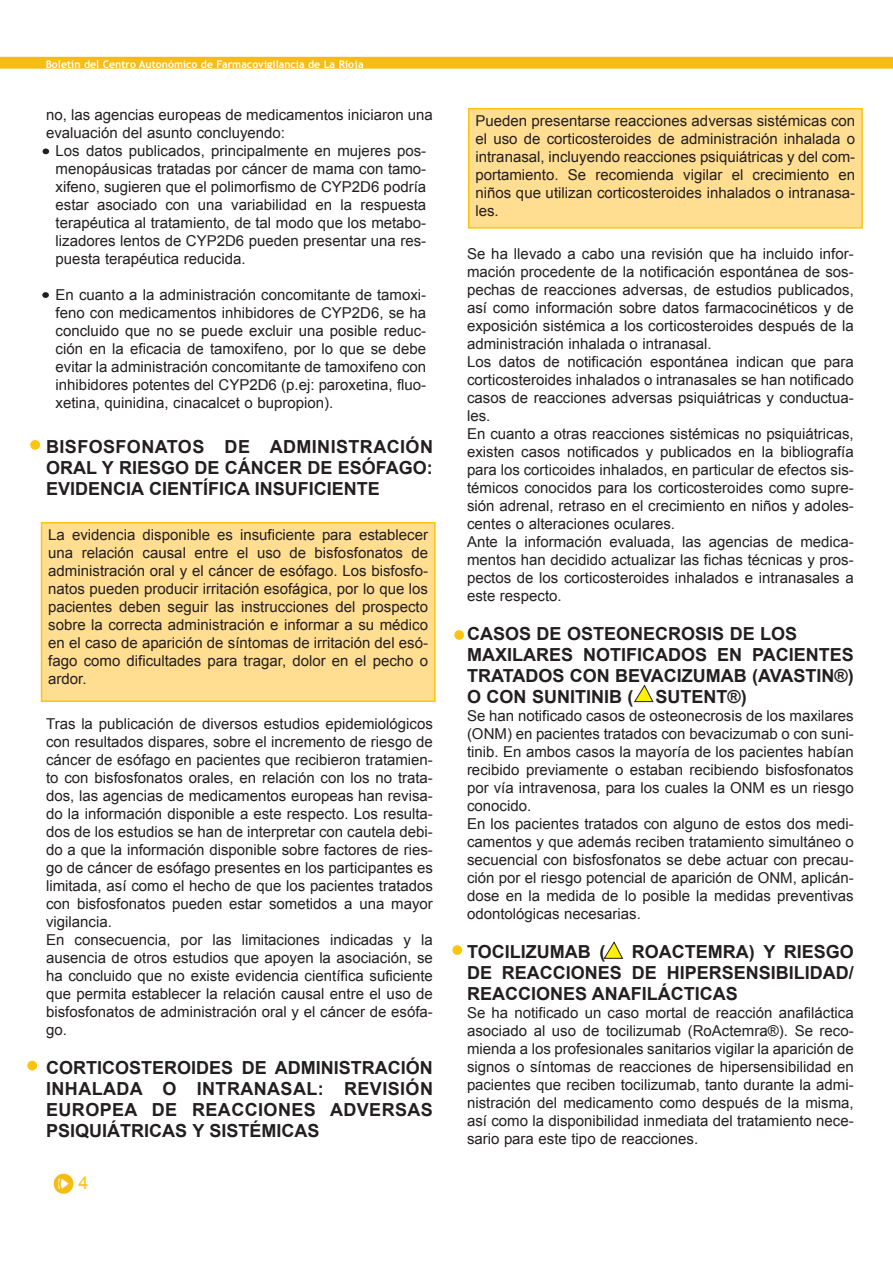
<style>
.page{position:relative;width:893px;height:1263px;background:#fff}
.page>*{position:absolute;margin:0;border:0;box-sizing:border-box;transform-origin:0 0}
.t1{font:700 18px/21px "Arial";color:#231f20;text-align:justify}
.t2{font:18px "Arial";color:#fec40e}
.t3{font:15px/18px "Arial";color:#231f20;text-align:justify}
.t4{font:700 10.5px "Trebuchet MS";color:#fff}
</style>
<div class="page">
<img style="left:1px;top:56px;width:891px;height:13px">
<img style="left:53px;top:1173px;width:21px;height:21px">
<svg style="left:43px;top:148px;width:6px;height:6px"></svg>
<div style="left:42px;top:292px;width:7px;height:6px;background:#231f20;border-radius:50%"></div>
<div style="left:30px;top:440px;width:10px;height:10px;background:#fec40e;border-radius:50%"></div>
<div style="left:42px;top:523px;width:393px;height:178px;background:#ffdd91"></div>
<div style="left:41px;top:522px;width:394px;height:180px;border:2px solid #fec40e"></div>
<div style="left:27px;top:1061px;width:10px;height:9px;background:#fec40e;border-radius:50%"></div>
<div style="left:468px;top:109px;width:394px;height:119px;background:#ffdd91"></div>
<div style="left:468px;top:108px;width:394px;height:121px;border:2px solid #fec40e"></div>
<svg style="left:634px;top:685px;width:19px;height:17px"></svg>
<div style="left:454px;top:630px;width:10px;height:10px;background:#fec40e;border-radius:50%"></div>
<svg style="left:604px;top:942px;width:19px;height:17px"></svg>
<div style="left:452px;top:945px;width:10px;height:10px;background:#fec40e;border-radius:50%"></div>
<p class="t4" style="left:46px;top:59px;width:319px">Boletín del Centro Autonómico de Farmacovigilancia de La Rioja</p>
<p class="t3" style="left:46px;top:106px;width:388px">no, las agencias europeas de medicamentos iniciaron una evaluación del asunto concluyendo:</p>
<p class="t3" style="left:56px;top:142px;width:372px">Los datos publicados, principalmente en mujeres pos&shy;menopáusicas tratadas por cáncer de mama con tamo&shy;xifeno, sugieren que el polimorfismo de CYP2D6 podría estar asociado con una variabilidad en la respuesta terapéutica al tratamiento, de tal modo que los metabo&shy;lizadores lentos de CYP2D6 pueden presentar una res&shy;puesta terapéutica reducida.</p>
<p class="t3" style="left:56px;top:286px;width:372px">En cuanto a la administración concomitante de tamoxi&shy;feno con medicamentos inhibidores de CYP2D6, se ha concluido que no se puede excluir una posible reduc&shy;ción en la eficacia de tamoxifeno, por lo que se debe evitar la administración concomitante de tamoxifeno con inhibidores potentes del CYP2D6 (p.ej: paroxetina, fluo&shy;xetina, quinidina, cinacalcet o bupropion).</p>
<p class="t1" style="left:46px;top:437px;width:388px">BISFOSFONATOS DE ADMINISTRACIÓN ORAL Y RIESGO DE CÁNCER DE ESÓFAGO:<br>EVIDENCIA CIENTÍFICA INSUFICIENTE</p>
<p class="t3" style="left:48px;top:526px;width:381px">La evidencia disponible es insuficiente para establecer una relación causal entre el uso de bisfosfonatos de administración oral y el cáncer de esófago. Los bisfosfo&shy;natos pueden producir irritación esofágica, por lo que los pacientes deben seguir las instrucciones del prospecto sobre la correcta administración e informar a su médico en el caso de aparición de síntomas de irritación del esó&shy;fago como dificultades para tragar, dolor en el pecho o ardor.</p>
<p class="t3" style="left:46px;top:715px;width:388px;text-align:left">Tras la publicación de diversos estudios epidemiológicos con resultados dispares, sobre el incremento de riesgo de cáncer de esófago en pacientes que recibieron tratamien&shy;to con bisfosfonatos orales, en relación con los no trata&shy;dos, las agencias de medicamentos europeas han revisa&shy;do la información disponible a este respecto. Los resulta&shy;dos de los estudios se han de interpretar con cautela debi&shy;do a que la información disponible sobre factores de ries&shy;go de cáncer de esófago presentes en los participantes es limitada, así como el hecho de que los pacientes tratados con bisfosfonatos pueden estar sometidos a una mayor vigilancia.<br>En consecuencia, por las limitaciones indicadas y la ausencia de otros estudios que apoyen la asociación, se ha concluido que no existe evidencia científica suficiente que permita establecer la relación causal entre el uso de bisfosfonatos de administración oral y el cáncer de esófa&shy;go.</p>
<p class="t1" style="left:46px;top:1058px;width:388px">CORTICOSTEROIDES DE ADMINISTRACIÓN INHALADA O INTRANASAL: REVISIÓN EUROPEA DE REACCIONES ADVERSAS PSIQUIÁTRICAS Y SISTÉMICAS</p>
<p class="t2" style="left:78px;top:1172px;width:12px">4</p>
<p class="t3" style="left:475px;top:112px;width:381px">Pueden presentarse reacciones adversas sistémicas con el uso de corticosteroides de administración inhalada o intranasal, incluyendo reacciones psiquiátricas y del com&shy;portamiento. Se recomienda vigilar el crecimiento en niños que utilizan corticosteroides inhalados o intranasa&shy;les.</p>
<p class="t3" style="left:467px;top:245px;width:388px;text-align:left">Se ha llevado a cabo una revisión que ha incluido infor&shy;mación procedente de la notificación espontánea de sos&shy;pechas de reacciones adversas, de estudios publicados, así como información sobre datos farmacocinéticos y de exposición sistémica a los corticosteroides después de la administración inhalada o intranasal.<br>Los datos de notificación espontánea indican que para corticosteroides inhalados o intranasales se han notificado casos de reacciones adversas psiquiátricas y conductua&shy;les.<br>En cuanto a otras reacciones sistémicas no psiquiátricas, existen casos notificados y publicados en la bibliografía para los corticoides inhalados, en particular de efectos sis&shy;témicos conocidos para los corticosteroides como supre&shy;sión adrenal, retraso en el crecimiento en niños y adoles&shy;centes o alteraciones oculares.<br>Ante la información evaluada, las agencias de medica&shy;mentos han decidido actualizar las fichas técnicas y pros&shy;pectos de los corticosteroides inhalados e intranasales a este respecto.</p>
<p class="t1" style="left:467px;top:623px;width:388px;text-align:left">CASOS DE OSTEONECROSIS DE LOS<br>MAXILARES NOTIFICADOS EN PACIENTES<br>TRATADOS CON BEVACIZUMAB (AVASTIN®)<br>O CON SUNITINIB ( SUTENT®)</p>
<p class="t3" style="left:467px;top:707px;width:388px;text-align:left">Se han notificado casos de osteonecrosis de los maxilares (ONM) en pacientes tratados con bevacizumab o con suni&shy;tinib. En ambos casos la mayoría de los pacientes habían recibido previamente o estaban recibiendo bisfosfonatos por vía intravenosa, para los cuales la ONM es un riesgo conocido.<br>En los pacientes tratados con alguno de estos dos medi&shy;camentos y que además reciben tratamiento simultáneo o secuencial con bisfosfonatos se debe actuar con precau&shy;ción por el riesgo potencial de aparición de ONM, aplicán&shy;dose en la medida de lo posible la medidas preventivas odontológicas necesarias.</p>
<p class="t1" style="left:467px;top:941px;width:140px">TOCILIZUMAB (</p>
<p class="t1" style="left:467px;top:941px;width:388px;text-indent:165px">ROACTEMRA) Y RIESGO DE REACCIONES DE HIPERSENSIBILIDAD/ REACCIONES ANAFILÁCTICAS</p>
<p class="t3" style="left:467px;top:1004px;width:388px">Se ha notificado un caso mortal de reacción anafiláctica asociado al uso de tocilizumab (RoActemra®). Se reco&shy;mienda a los profesionales sanitarios vigilar la aparición de signos o síntomas de reacciones de hipersensibilidad en pacientes que reciben tocilizumab, tanto durante la admi&shy;nistración del medicamento como después de la misma, así como la disponibilidad inmediata del tratamiento nece&shy;sario para este tipo de reacciones.</p>
</div>
